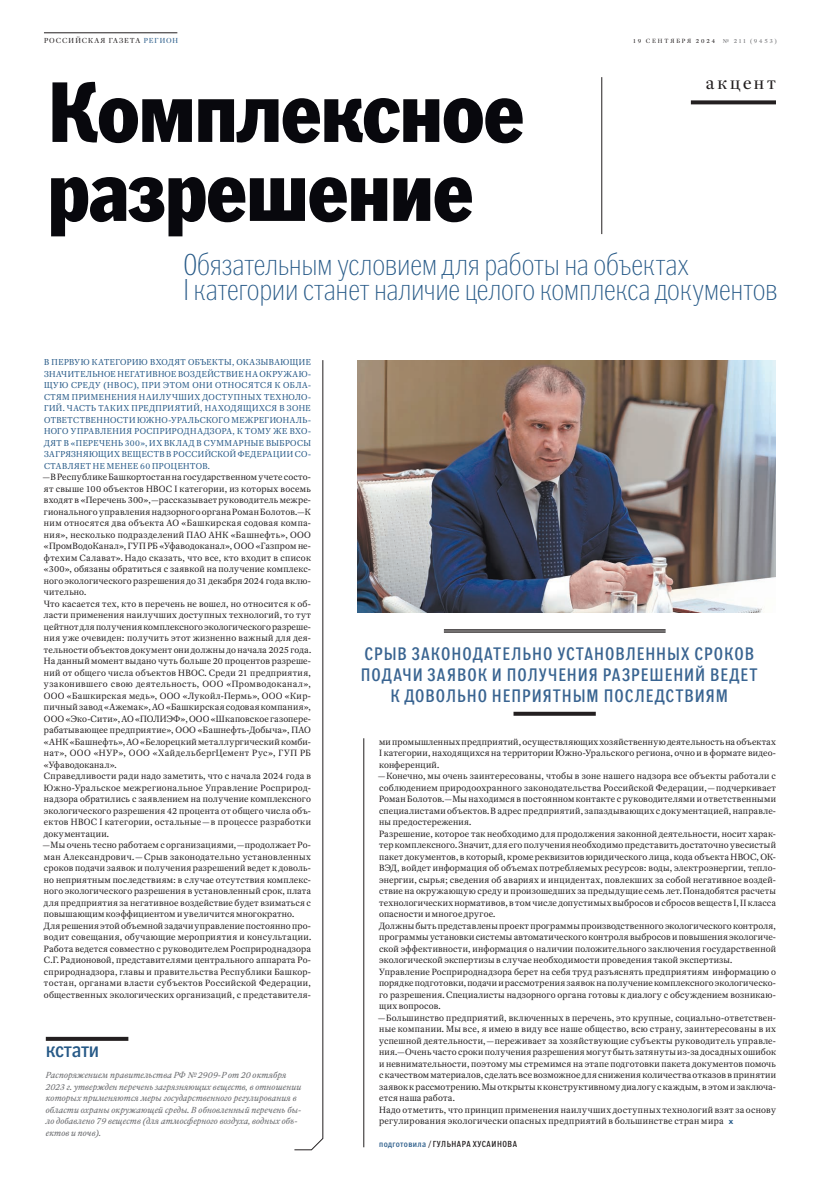
<style>
.page{position:relative;width:837px;height:1191px;background:#fff}
.page>*{position:absolute;margin:0;border:0;box-sizing:border-box;transform-origin:0 0}
.t1{font:700 condensed 85px/79px "Russ News Sans";letter-spacing:-.03em;color:#08080d}
.t2{font:300 expanded 30px/25px "Russ News Sans";letter-spacing:-.01em;color:#265987}
.t3{font:condensed 21px "Russ News Sans";letter-spacing:-.015em;color:#265987}
.t4{font:condensed 18px/21px "Russ News Sans";letter-spacing:.055em;color:#396491;text-align:center}
.t5{font:18px "Russ News Serif Display";letter-spacing:.16em;color:#231f20}
.t6{font:9px/11.5px "Russ News Serif";letter-spacing:.02em;color:#231f20}
.t7{font:italic 8.7px/11.5px "Russ News Serif";letter-spacing:.02em;color:#6c6d70}
.t8{font:condensed 8.7px "Russ News Sans";letter-spacing:.05em;color:#231f20}
.t9{font:8.5px/11.5px "Russ News Serif";letter-spacing:.045em;color:#265987;text-align:justify}
.t10{font:7.2px "Russ News Serif Display";letter-spacing:.135em;color:#231f20}
.t11{font:6px "Russ News Serif Display";letter-spacing:.3em;color:#231f20}
.t12{font:6px "Russ News Serif Display";letter-spacing:.295em;color:#6c6d70}
.s1{color:#265987}
.s2{font-family:"Russ News Sans";font-weight:700;font-size:8px;color:#265987}
</style>
<div class="page">
<hr style="left:44px;top:33px;width:133px;height:1px;background:#231f20">
<svg style="left:690px;top:100px;width:85px;height:4px"></svg>
<hr style="left:601px;top:77px;width:1px;height:157px;background:#231f20">
<img style="left:357px;top:360px;width:418px;height:252px">
<hr style="left:363px;top:738px;width:1px;height:409px;background:#231f20">
<hr style="left:443px;top:632px;width:222px;height:1px;background:#231f20">
<hr style="left:443px;top:631px;width:222px;height:1px;background:#231f20">
<hr style="left:443px;top:629px;width:222px;height:1px;background:#231f20">
<svg style="left:513px;top:711px;width:82px;height:4px"></svg>
<svg style="left:294px;top:360px;width:29px;height:790px"></svg>
<svg style="left:46px;top:1036px;width:82px;height:4px"></svg>
<p class="t10" style="left:44px;top:36px;width:135px">РОССИЙСКАЯ ГАЗЕТА <span class="s1">РЕГИОН</span></p>
<p class="t11" style="left:633px;top:37px;width:83px">19 СЕНТЯБРЯ 2024</p>
<p class="t12" style="left:722px;top:37px;width:55px">№ 211 (9453)</p>
<h1 class="t1" style="left:46px;top:75px;width:480px">Комплексное разрешение</h1>
<h3 class="t5" style="left:705px;top:72px;width:72px">акцент</h3>
<h2 class="t2" style="left:183px;top:253px;width:595px">Обязательным условием для работы на объектах<br>I категории станет наличие целого комплекса документов</h2>
<p class="t9" style="left:44px;top:356px;width:268px">В ПЕРВУЮ КАТЕГОРИЮ ВХОДЯТ ОБЪЕКТЫ, ОКАЗЫВАЮЩИЕ ЗНАЧИТЕЛЬНОЕ НЕГАТИВНОЕ ВОЗДЕЙСТВИЕ НА ОКРУЖАЮ-ЩУЮ СРЕДУ (НВОС), ПРИ ЭТОМ ОНИ ОТНОСЯТСЯ К ОБЛА-СТЯМ ПРИМЕНЕНИЯ НАИЛУЧШИХ ДОСТУПНЫХ ТЕХНОЛО-ГИЙ. ЧАСТЬ ТАКИХ ПРЕДПРИЯТИЙ, НАХОДЯЩИХСЯ В ЗОНЕ ОТВЕТСТВЕННОСТИ ЮЖНО-УРАЛЬСКОГО МЕЖРЕГИОНАЛЬ-НОГО УПРАВЛЕНИЯ РОСПРИРОДНАДЗОРА, К ТОМУ ЖЕ ВХО-ДЯТ В «ПЕРЕЧЕНЬ 300», ИХ ВКЛАД В СУММАРНЫЕ ВЫБРОСЫ ЗАГРЯЗНЯЮЩИХ ВЕЩЕСТВ В РОССИЙСКОЙ ФЕДЕРАЦИИ СО-СТАВЛЯЕТ НЕ МЕНЕЕ 60 ПРОЦЕНТОВ.</p>
<p class="t6" style="left:44px;top:471px;width:268px">— В Республике Башкортостан на государственном учете состо&shy;ят свыше 100 объектов НВОС I категории, из которых восемь входят в «Перечень 300», — рассказывает руководитель межре&shy;гионального управления надзорного органа Роман Болотов. — К ним относятся два объекта АО «Башкирская содовая компа&shy;ния», несколько подразделений ПАО АНК «Башнефть», ООО «ПромВодоКанал», ГУП РБ «Уфаводоканал», ООО «Газпром не&shy;фтехим Салават». Надо сказать, что все, кто входит в список «300», обязаны обратиться с заявкой на получение комплекс&shy;ного экологического разрешения до 31 декабря 2024 года вклю&shy;чительно.<br>Что касается тех, кто в перечень не вошел, но относится к об&shy;ласти применения наилучших доступных технологий, то тут цейтнот для получения комплексного экологического разреше&shy;ния уже очевиден: получить этот жизненно важный для дея&shy;тельности объектов документ они должны до начала 2025 года.<br>На данный момент выдано чуть больше 20 процентов разреше&shy;ний от общего числа объектов НВОС. Среди 21 предприятия, узаконившего свою деятельность, ООО «Промводоканал», ООО «Башкирская медь», ООО «Лукойл-Пермь», ООО «Кир&shy;пичный завод «Ажемак», АО «Башкирская содовая компания», ООО «Эко-Сити», АО «ПОЛИЭФ», ООО «Шкаповское газопере&shy;рабатывающее предприятие», ООО «Башнефть-Добыча», ПАО «АНК «Башнефть», АО «Белорецкий металлургический комби&shy;нат», ООО «НУР», ООО «ХайдельбергЦемент Рус», ГУП РБ «Уфаводоканал».<br>Справедливости ради надо заметить, что с начала 2024 года в Южно-Уральское межрегиональное Управление Росприрод&shy;надзора обратились с заявлением на получение комплексного экологического разрешения 42 процента от общего числа объ&shy;ектов НВОС I категории, остальные — в процессе разработки документации.</p>
<p class="t6" style="left:44px;top:839px;width:268px">— Мы очень тесно работаем с организациями, — продолжает Ро&shy;ман Александрович. — Срыв законодательно установленных сроков подачи заявок и получения разрешений ведет к доволь&shy;но неприятным последствиям: в случае отсутствия комплекс&shy;ного экологического разрешения в установленный срок, плата для предприятия за негативное воздействие будет взиматься с повышающим коэффициентом и увеличится многократно.<br>Для решения этой объемной задачи управление постоянно про&shy;водит совещания, обучающие мероприятия и консультации.<br>Работа ведется совместно с руководителем Росприроднадзора С.Г. Радионовой, представителями центрального аппарата Ро&shy;сприроднадзора, главы и правительства Республики Башкор&shy;тостан, органами власти субъектов Российской Федерации, общественных экологических организаций, с представителя-</p>
<h3 class="t3" style="left:46px;top:1038px;width:55px">кстати</h3>
<p class="t7" style="left:46px;top:1069px;width:257px">Распоряжением правительства РФ № 2909-Р от 20 октября 2023 г. утвержден перечень загрязняющих веществ, в отношении которых применяются меры государственного регулирования в области охраны окружающей среды. В обновленный перечень бы&shy;ло добавлено 79 веществ (для атмосферного воздуха, водных объ&shy;ектов и почв).</p>
<h3 class="t4" style="left:361px;top:644px;width:398px">СРЫВ ЗАКОНОДАТЕЛЬНО УСТАНОВЛЕННЫХ СРОКОВ<br>ПОДАЧИ ЗАЯВОК И ПОЛУЧЕНИЯ РАЗРЕШЕНИЙ ВЕДЕТ<br>К ДОВОЛЬНО НЕПРИЯТНЫМ ПОСЛЕДСТВИЯМ</h3>
<p class="t6" style="left:379px;top:736px;width:398px;text-align:justify">ми промышленных предприятий, осуществляющих хозяйственную деятельность на объектах I категории, находящихся на территории Южно-Уральского региона, очно и в формате видео&shy;конференций.</p>
<p class="t6" style="left:379px;top:770px;width:398px">— Конечно, мы очень заинтересованы, чтобы в зоне нашего надзора все объекты работали с соблюдением природоохранного законодательства Российской Федерации, — подчеркивает Роман Болотов. — Мы находимся в постоянном контакте с руководителями и ответственными специалистами объектов. В адрес предприятий, запаздывающих с документацией, направле&shy;ны предостережения.<br>Разрешение, которое так необходимо для продолжения законной деятельности, носит харак&shy;тер комплексного. Значит, для его получения необходимо представить достаточно увесистый пакет документов, в который, кроме реквизитов юридического лица, кода объекта НВОС, ОК-ВЭД, войдет информация об объемах потребляемых ресурсов: воды, электроэнергии, тепло&shy;энергии, сырья; сведения об авариях и инцидентах, повлекших за собой негативное воздей&shy;ствие на окружающую среду и произошедших за предыдущие семь лет. Понадобятся расчеты технологических нормативов, в том числе допустимых выбросов и сбросов веществ I, II класса опасности и многое другое.<br>Должны быть представлены проект программы производственного экологического контроля, программы установки системы автоматического контроля выбросов и повышения экологиче&shy;ской эффективности, информация о наличии положительного заключения государственной экологической экспертизы в случае необходимости проведения такой экспертизы.<br>Управление Росприроднадзора берет на себя труд разъяснять предприятиям информацию о порядке подготовки, подачи и рассмотрения заявок на получение комплексного экологическо&shy;го разрешения. Специалисты надзорного органа готовы к диалогу с обсуждением возникаю&shy;щих вопросов.</p>
<p class="t6" style="left:379px;top:1012px;width:398px">— Большинство предприятий, включенных в перечень, это крупные, социально-ответствен&shy;ные компании. Мы все, я имею в виду все наше общество, всю страну, заинтересованы в их успешной деятельности, — переживает за хозяйствующие субъекты руководитель управле&shy;ния. — Очень часто сроки получения разрешения могут быть затянуты из-за досадных ошибок и невнимательности, поэтому мы стремимся на этапе подготовки пакета документов помочь с качеством материалов, сделать все возможное для снижения количества отказов в принятии заявок к рассмотрению. Мы открыты к конструктивному диалогу с каждым, в этом и заключа&shy;ется наша работа.<br>Надо отметить, что принцип применения наилучших доступных технологий взят за основу регулирования экологически опасных предприятий в большинстве стран мира <span class="s2">х</span></p>
<p class="t8" style="left:379px;top:1139px;width:139px"><span class="s1">подготовила</span> / ГУЛЬНАРА ХУСАИНОВА</p>
</div>
